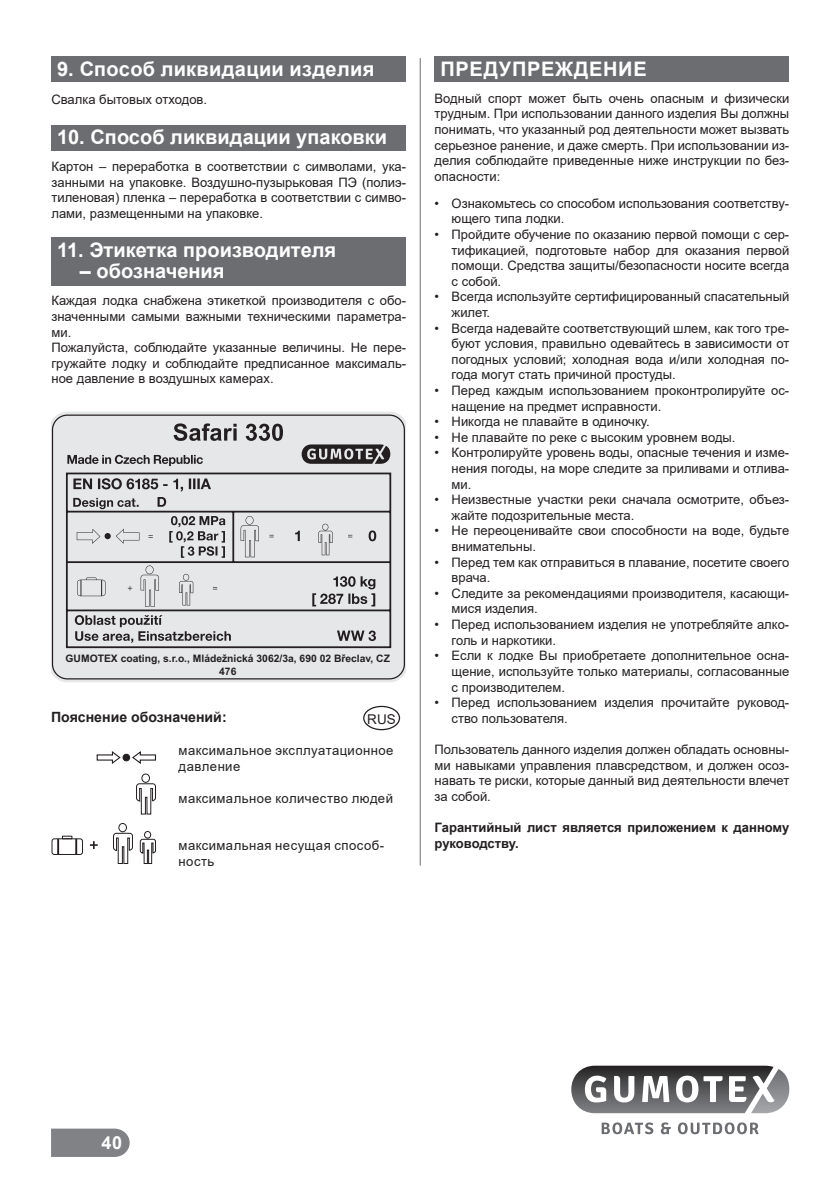
<style>
.page{position:relative;width:840px;height:1191px;background:#fff}
.page>*{position:absolute;margin:0;border:0;box-sizing:border-box;transform-origin:0 0}
.t1{font:700 20px "Arial";color:#fff}
.t2{font:700 20px "Arial";letter-spacing:.035em;color:#fff}
.t3{font:700 18px "Arial";color:#fff}
.t4{font:700 14.2px "Arial";color:#231f20}
.t5{font:13.4px "Arial";color:#231f20}
.t6{font:13.2px/15.8px "Arial";letter-spacing:.03em;color:#231f20}
.t7{font:13px/15.6px "Arial";color:#231f20}
.t8{font:700 13px/15.6px "Arial";color:#231f20}
.t9{font:700 10.4px/12.4px "Arial";color:#231f20;text-align:center}
</style>
<div class="page">
<svg style="left:51px;top:1128px;width:79px;height:29px;background:#888a8d"></svg>
<div style="left:51px;top:57px;width:354px;height:25px;background:#6c6d70"></div>
<div style="left:51px;top:125px;width:354px;height:26px;background:#6c6d70"></div>
<div style="left:51px;top:237px;width:354px;height:49px;background:#6c6d70"></div>
<div style="left:434px;top:57px;width:354px;height:25px;background:#6c6d70"></div>
<hr style="left:419px;top:58px;width:1px;height:807px;background:#6c6d70">
<svg style="left:136px;top:773px;width:20px;height:42px"></svg>
<svg style="left:96px;top:751px;width:60px;height:13px"></svg>
<svg style="left:51px;top:823px;width:105px;height:41px"></svg>
<svg style="left:51px;top:412px;width:354px;height:270px;background:#d5d5d7"></svg>
<div style="left:52px;top:415px;width:352px;height:264px;background:#e6e7e9;border-radius:15px"></div>
<div style="left:52px;top:414px;width:353px;height:265px;border:1px solid #231f20;border-radius:15px"></div>
<svg style="left:66px;top:472px;width:326px;height:177px"></svg>
<svg style="left:376px;top:444px;width:14px;height:20px"></svg>
<svg style="left:67px;top:423px;width:309px;height:220px"></svg>
<svg style="left:571px;top:1065px;width:217px;height:48px"></svg>
<svg style="left:601px;top:1122px;width:157px;height:12px"></svg>
<div style="left:363px;top:706px;width:37px;height:24px;border:1px solid #231f20;border-radius:50%"></div>
<h1 class="t1" style="left:57px;top:55px;width:318px">9. Способ ликвидации изделия</h1>
<p class="t7" style="left:51px;top:92px;width:157px">Свалка бытовых отходов.</p>
<h1 class="t1" style="left:57px;top:123px;width:331px">10. Способ ликвидации упаковки</h1>
<p class="t7" style="left:51px;top:159px;width:356px;text-align:justify">Картон – переработка в соответствии с символами, ука&shy;занными на упаковке. Воздушно-пузырьковая ПЭ (полиэ&shy;тиленовая) пленка – переработка в соответствии с симво&shy;лами, размещенными на упаковке.</p>
<h1 class="t1" style="left:57px;top:236px;width:280px">11. Этикетка производителя</h1>
<h1 class="t1" style="left:80px;top:257px;width:146px">– обозначения</h1>
<p class="t7" style="left:51px;top:293px;width:356px">Каждая лодка снабжена этикеткой производителя с обо&shy;значенными самыми важными техническими параметра&shy;ми.<br>Пожалуйста, соблюдайте указанные величины. Не пере&shy;гружайте лодку и соблюдайте предписанное максималь&shy;ное давление в воздушных камерах.</p>
<p class="t9" style="left:66px;top:652px;width:326px">GUMOTEX coating, s.r.o., Mládežnická 3062/3a, 690 02 Břeclav, CZ<br>476</p>
<p class="t5" style="left:367px;top:709px;width:30px">RUS</p>
<p class="t4" style="left:51px;top:706px;width:177px">Пояснение обозначений:</p>
<p class="t6" style="left:178px;top:743px;width:216px">максимальное эксплуатационное давление</p>
<p class="t6" style="left:178px;top:790px;width:216px">максимальное количество людей</p>
<p class="t6" style="left:178px;top:837px;width:207px">максимальная несущая способ&shy;ность</p>
<h1 class="t2" style="left:440px;top:55px;width:207px">ПРЕДУПРЕЖДЕНИЕ</h1>
<p class="t7" style="left:434px;top:90px;width:356px;text-align:justify">Водный спорт может быть очень опасным и физически трудным. При использовании данного изделия Вы должны понимать, что указанный род деятельности может вызвать серьезное ранение, и даже смерть. При использовании из&shy;делия соблюдайте приведенные ниже инструкции по без&shy;опасности:</p>
<p class="t7" style="left:451px;top:195px;width:339px;text-indent:-17px">• Ознакомьтесь со способом использования соответству&shy;ющего типа лодки.</p>
<p class="t7" style="left:451px;top:226px;width:339px;text-align:justify;text-indent:-17px">• Пройдите обучение по оказанию первой помощи с сер&shy;тификацией, подготовьте набор для оказания первой помощи. Средства защиты/безопасности носите всегда с собой.</p>
<p class="t7" style="left:451px;top:289px;width:339px;text-indent:-17px">• Всегда используйте сертифицированный спасательный жилет.</p>
<p class="t7" style="left:451px;top:320px;width:339px;text-align:justify;text-indent:-17px">• Всегда надевайте соответствующий шлем, как того тре&shy;буют условия, правильно одевайтесь в зависимости от погодных условий; холодная вода и/или холодная по&shy;года могут стать причиной простуды.</p>
<p class="t7" style="left:451px;top:382px;width:339px;text-indent:-17px">• Перед каждым использованием проконтролируйте ос&shy;нащение на предмет исправности.</p>
<p class="t7" style="left:434px;top:414px;width:216px">• Никогда не плавайте в одиночку.</p>
<p class="t7" style="left:434px;top:429px;width:302px">• Не плавайте по реке с высоким уровнем воды.</p>
<p class="t7" style="left:451px;top:445px;width:339px;text-align:justify;text-indent:-17px">• Контролируйте уровень воды, опасные течения и изме&shy;нения погоды, на море следите за приливами и отлива&shy;ми.</p>
<p class="t7" style="left:451px;top:492px;width:339px;text-indent:-17px">• Неизвестные участки реки сначала осмотрите, объез&shy;жайте подозрительные места.</p>
<p class="t7" style="left:451px;top:523px;width:339px;text-indent:-17px">• Не переоценивайте свои способности на воде, будьте внимательны.</p>
<p class="t7" style="left:451px;top:554px;width:339px;text-indent:-17px">• Перед тем как отправиться в плавание, посетите своего врача.</p>
<p class="t7" style="left:451px;top:585px;width:339px;text-indent:-17px">• Следите за рекомендациями производителя, касающи&shy;мися изделия.</p>
<p class="t7" style="left:451px;top:616px;width:339px;text-indent:-17px">• Перед использованием изделия не употребляйте алко&shy;голь и наркотики.</p>
<p class="t7" style="left:451px;top:648px;width:339px;text-align:justify;text-indent:-17px">• Если к лодке Вы приобретаете дополнительное осна&shy;щение, используйте только материалы, согласованные с производителем.</p>
<p class="t7" style="left:451px;top:694px;width:339px;text-indent:-17px">• Перед использованием изделия прочитайте руковод&shy;ство пользователя.</p>
<p class="t7" style="left:434px;top:741px;width:356px;text-align:justify">Пользователь данного изделия должен обладать основны&shy;ми навыками управления плавсредством, и должен осоз&shy;навать те риски, которые данный вид деятельности влечет за собой.</p>
<p class="t8" style="left:434px;top:819px;width:356px">Гарантийный лист является приложением к данному руководству.</p>
<h2 class="t3" style="left:101px;top:1130px;width:22px">40</h2>
</div>
